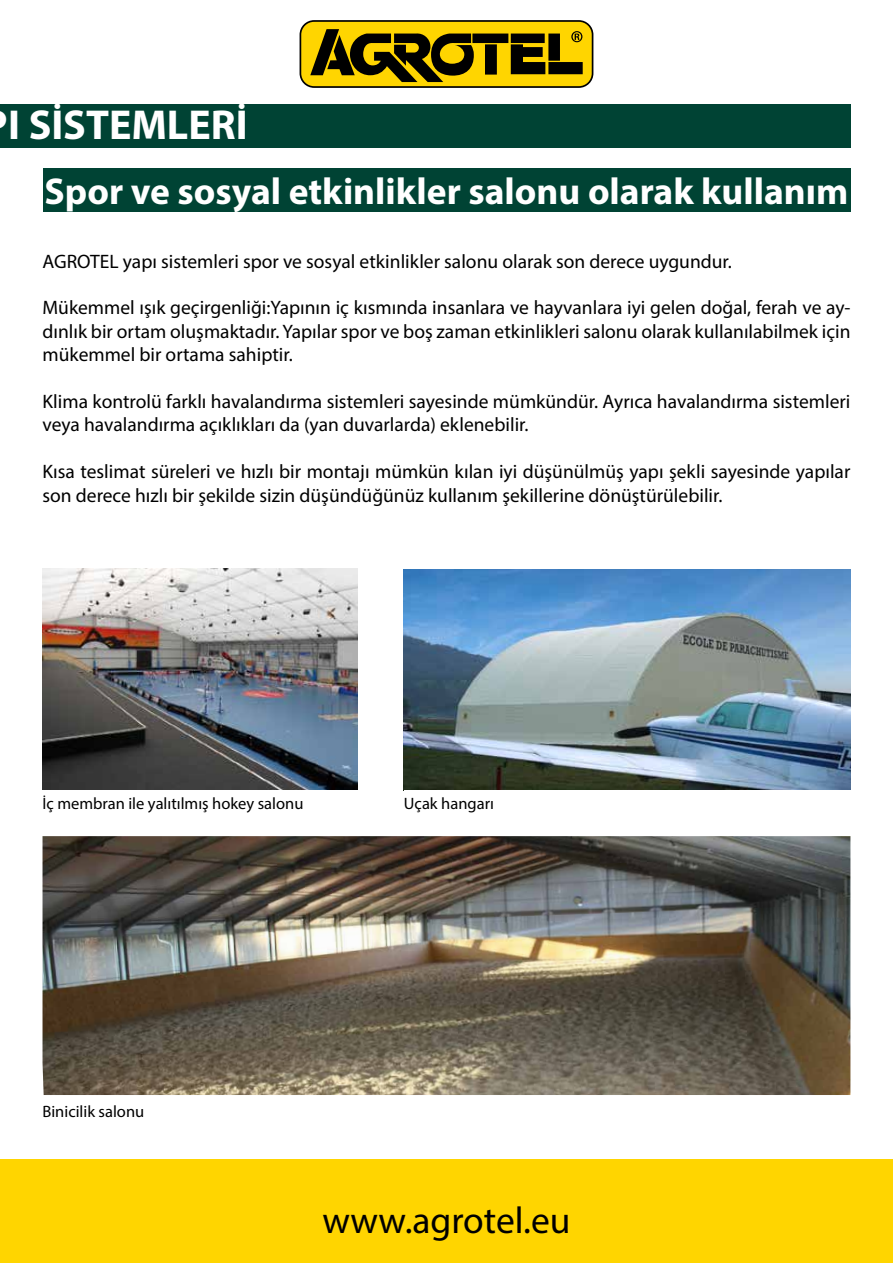
<style>
.page{position:relative;width:893px;height:1263px;background:#fff}
.page>*{position:absolute;margin:0;border:0;box-sizing:border-box;transform-origin:0 0}
.t1{font:700 42px "Myriad Pro";color:#fff}
.t2{font:700 37.5px "Myriad Pro";color:#fff}
.t3{font:37.5px "Myriad Pro";color:#000}
.t4{font:19.5px/23.4px "Myriad Pro";color:#000}
.t5{font:16.5px "Myriad Pro";color:#000}
</style>
<div class="page">
<svg style="left:300px;top:20px;width:293px;height:68px;background:#927a02"></svg>
<div style="left:0;top:104px;width:850px;height:44px;background:#004334"></div>
<div style="left:0;top:1160px;width:893px;height:103px;background:#ffd500"></div>
<img style="left:404px;top:569px;width:446px;height:221px">
<img style="left:43px;top:568px;width:314px;height:221px">
<div style="left:43px;top:168px;width:807px;height:44px;background:#004334"></div>
<img style="left:43px;top:836px;width:807px;height:259px">
<h1 class="t1" style="left:8px;top:97px;width:235px">I SİSTEMLERİ</h1>
<h2 class="t2" style="left:45px;top:167px;width:805px">Spor ve sosyal etkinlikler salonu olarak kullanım</h2>
<p class="t4" style="left:43px;top:249px;width:691px">AGROTEL yapı sistemleri spor ve sosyal etkinlikler salonu olarak son derece uygundur.</p>
<p class="t4" style="left:43px;top:296px;width:809px;text-align:justify">Mükemmel ışık geçirgenliği:Yapının iç kısmında insanlara ve hayvanlara iyi gelen doğal, ferah ve ay&shy;dınlık bir ortam oluşmaktadır. Yapılar spor ve boş zaman etkinlikleri salonu olarak kullanılabilmek için mükemmel bir ortama sahiptir.</p>
<p class="t4" style="left:43px;top:389px;width:809px">Klima kontrolü farklı havalandırma sistemleri sayesinde mümkündür. Ayrıca havalandırma sistemleri veya havalandırma açıklıkları da (yan duvarlarda) eklenebilir.</p>
<p class="t4" style="left:43px;top:460px;width:809px">Kısa teslimat süreleri ve hızlı bir montajı mümkün kılan iyi düşünülmüş yapı şekli sayesinde yapılar son derece hızlı bir şekilde sizin düşündüğünüz kullanım şekillerine dönüştürülebilir.</p>
<p class="t5" style="left:43px;top:794px;width:262px">İç membran ile yalıtılmış hokey salonu</p>
<p class="t5" style="left:404px;top:794px;width:92px">Uçak hangarı</p>
<p class="t5" style="left:43px;top:1101px;width:103px">Binicilik salonu</p>
<h2 class="t3" style="left:322px;top:1197px;width:249px">www.agrotel.eu</h2>
</div>
